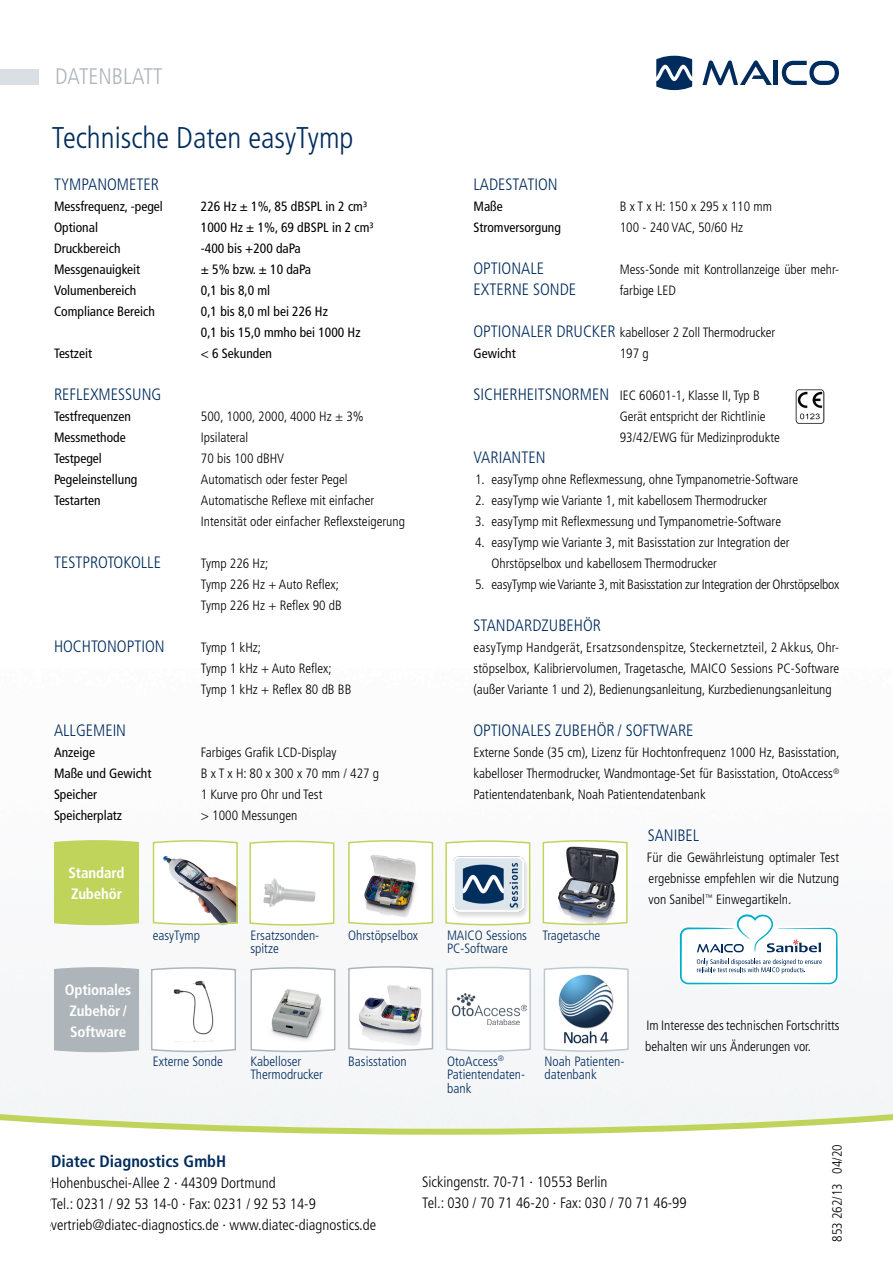
<style>
.page{position:relative;width:893px;height:1263px;background:#fff}
.page>*{position:absolute;margin:0;border:0;box-sizing:border-box;transform-origin:0 0}
.t1{font:300 condensed 30px "Frutiger LT Std";color:#002c5d}
.t2{font:300 condensed 22.5px "Frutiger LT";color:#adb5bb}
.t3{font:300 condensed 16.5px/21px "Frutiger LT Std";color:#002c5d}
.t4{font:700 condensed 16.5px "Frutiger LT Std";color:#002c5d}
.t5{font:700 condensed 16.5px "Frutiger LT";color:#002c5d}
.t6{font:300 condensed 15px/21px "Frutiger LT Std";color:#000}
.t7{font:300 condensed 15px "Frutiger LT";color:#000}
.t8{font:700 condensed 15px/21px "Frutiger LT";letter-spacing:-.01em;color:#fff}
.t9{font:300 condensed 13.5px/21px "Frutiger LT";color:#000}
.t10{font:condensed 13.5px/21px "Frutiger LT Std";color:#000}
.t11{font:300 condensed 13.5px/13.5px "Frutiger LT Std";color:#002c5d}
.t12{font:300 condensed 13.5px "Frutiger LT";letter-spacing:-.02em;color:#000}
.t13{font:300 condensed 13.5px "Frutiger LT Std";color:#000}
.s1{font-family:"Frutiger LT Std";font-size:16.5px;color:#002c5d}
.s2{font-family:"Frutiger LT Std"}
</style>
<div class="page">
<svg style="left:0;top:1110px;width:893px;height:25px"></svg>
<svg style="left:702px;top:60px;width:70px;height:25px"></svg>
<hr style="left:774px;top:61px;width:4px;height:24px;background:#002c5d">
<svg style="left:782px;top:61px;width:57px;height:24px"></svg>
<svg style="left:656px;top:56px;width:36px;height:34px"></svg>
<div style="left:53px;top:839px;width:87px;height:87px;background:#c0d45c"></div>
<div style="left:53px;top:966px;width:87px;height:87px;background:#adb5bb"></div>
<div style="left:0;top:69px;width:38px;height:16px;background:#d9dfe2"></div>
<img style="left:795px;top:390px;width:30px;height:34px">
<svg style="left:249px;top:840px;width:86px;height:86px"></svg>
<img style="left:347px;top:965px;width:87px;height:87px">
<img style="left:152px;top:839px;width:87px;height:87px">
<img style="left:347px;top:839px;width:87px;height:87px">
<svg style="left:150px;top:966px;width:87px;height:87px"></svg>
<svg style="left:250px;top:966px;width:86px;height:87px"></svg>
<svg style="left:542px;top:839px;width:86px;height:87px"></svg>
<svg style="left:679px;top:913px;width:160px;height:73px"></svg>
<svg style="left:445px;top:840px;width:86px;height:86px"></svg>
<svg style="left:543px;top:966px;width:87px;height:86px"></svg>
<svg style="left:445px;top:966px;width:87px;height:86px"></svg>
<h2 class="t2" style="left:55px;top:64px;width:109px">DATENBLATT</h2>
<h1 class="t1" style="left:52px;top:121px;width:303px">Technische Daten easyTymp</h1>
<p class="t3" style="left:54px;top:174px;width:107px">TYMPANOMETER</p>
<p class="t10" style="left:54px;top:196px;width:110px">Messfrequenz, -pegel</p>
<p class="t10" style="left:201px;top:196px;width:167px">226 Hz ± 1%, 85 dBSPL in 2 cm³</p>
<p class="t10" style="left:54px;top:217px;width:46px">Optional</p>
<p class="t10" style="left:201px;top:217px;width:174px">1000 Hz ± 1%, 69 dBSPL in 2 cm³</p>
<p class="t10" style="left:54px;top:238px;width:68px">Druckbereich</p>
<p class="t10" style="left:201px;top:238px;width:101px">-400 bis +200 daPa</p>
<p class="t10" style="left:54px;top:259px;width:88px">Messgenauigkeit</p>
<p class="t10" style="left:201px;top:259px;width:112px">± 5% bzw. ± 10 daPa</p>
<p class="t10" style="left:54px;top:280px;width:84px">Volumenbereich</p>
<p class="t10" style="left:201px;top:280px;width:71px">0,1 bis 8,0 ml</p>
<p class="t10" style="left:54px;top:301px;width:102px">Compliance Bereich</p>
<p class="t10" style="left:201px;top:301px;width:161px">0,1 bis 8,0 ml bei 226 Hz<br>0,1 bis 15,0 mmho bei 1000 Hz</p>
<p class="t10" style="left:54px;top:343px;width:40px">Testzeit</p>
<p class="t10" style="left:201px;top:343px;width:73px">&lt; 6 Sekunden</p>
<p class="t3" style="left:54px;top:384px;width:109px">REFLEXMESSUNG</p>
<p class="t10" style="left:54px;top:406px;width:78px">Testfrequenzen</p>
<p class="t9" style="left:201px;top:406px;width:164px">500, 1000, 2000, 4000 Hz ± 3%</p>
<p class="t10" style="left:54px;top:427px;width:73px">Messmethode</p>
<p class="t9" style="left:201px;top:427px;width:49px">Ipsilateral</p>
<p class="t10" style="left:54px;top:448px;width:49px">Testpegel</p>
<p class="t9" style="left:201px;top:448px;width:85px">70 bis 100 dBHV</p>
<p class="t10" style="left:54px;top:469px;width:85px">Pegeleinstellung</p>
<p class="t9" style="left:201px;top:469px;width:148px">Automatisch oder fester Pegel</p>
<p class="t10" style="left:54px;top:490px;width:48px">Testarten</p>
<p class="t9" style="left:201px;top:490px;width:206px">Automatische Reflexe mit einfacher<br>Intensität oder einfacher Reflexsteigerung</p>
<p class="t3" style="left:54px;top:552px;width:109px">TESTPROTOKOLLE</p>
<p class="t9" style="left:201px;top:553px;width:142px">Tymp 226 Hz;<br>Tymp 226 Hz + Auto Reflex;<br>Tymp 226 Hz + Reflex 90 dB</p>
<p class="t3" style="left:54px;top:636px;width:112px">HOCHTONOPTION</p>
<p class="t9" style="left:201px;top:637px;width:152px">Tymp 1 kHz;<br>Tymp 1 kHz + Auto Reflex;<br>Tymp 1 kHz + Reflex 80 dB BB</p>
<p class="t3" style="left:54px;top:720px;width:74px">ALLGEMEIN</p>
<p class="t10" style="left:54px;top:742px;width:42px">Anzeige</p>
<p class="t9" style="left:201px;top:742px;width:137px">Farbiges Grafik LCD-Display</p>
<p class="t10" style="left:54px;top:763px;width:99px">Maße und Gewicht</p>
<p class="t9" style="left:201px;top:763px;width:180px">B x T x H: 80 x 300 x 70 mm / 427 g</p>
<p class="t10" style="left:54px;top:784px;width:45px">Speicher</p>
<p class="t9" style="left:201px;top:784px;width:123px">1 Kurve pro Ohr und Test</p>
<p class="t10" style="left:54px;top:805px;width:70px">Speicherplatz</p>
<p class="t9" style="left:201px;top:805px;width:98px">&gt; 1000 Messungen</p>
<p class="t8" style="left:69px;top:862px;width:57px">Standard<br>Zubehör</p>
<p class="t3" style="left:473px;top:174px;width:86px">LADESTATION</p>
<p class="t10" style="left:473px;top:196px;width:31px">Maße</p>
<p class="t9" style="left:620px;top:196px;width:154px">B x T x H: 150 x 295 x 110 mm</p>
<p class="t10" style="left:473px;top:217px;width:89px">Stromversorgung</p>
<p class="t9" style="left:620px;top:217px;width:125px">100 - 240 VAC, 50/60 Hz</p>
<p class="t3" style="left:473px;top:258px;width:104px">OPTIONALE<br>EXTERNE SONDE</p>
<p class="t9" style="left:620px;top:259px;width:221px">Mess-Sonde mit Kontrollanzeige über mehr&shy;farbige LED</p>
<p class="t9" style="left:473px;top:322px;width:303px"><span class="s1">OPTIONALER DRUCKER</span> kabelloser 2 Zoll Thermodrucker</p>
<p class="t10" style="left:473px;top:343px;width:44px">Gewicht</p>
<p class="t9" style="left:620px;top:343px;width:30px">197 g</p>
<p class="t9" style="left:620px;top:385px;width:162px;text-indent:-146px"><span class="s1">SICHERHEITSNORMEN</span> IEC 60601-1, Klasse II, Typ B<br>Gerät entspricht der Richtlinie<br>93/42/EWG für Medizinprodukte</p>
<p class="t3" style="left:473px;top:447px;width:74px">VARIANTEN</p>
<p class="t9" style="left:475px;top:469px;width:325px">1. easyTymp ohne Reflexmessung, ohne Tympanometrie-Software</p>
<p class="t9" style="left:475px;top:490px;width:294px">2. easyTymp wie Variante 1, mit kabellosem Thermodrucker</p>
<p class="t9" style="left:475px;top:511px;width:308px">3. easyTymp mit Reflexmessung und Tympanometrie-Software</p>
<p class="t9" style="left:491px;top:532px;width:300px;text-indent:-16px">4. easyTymp wie Variante 3, mit Basisstation zur Integration der<br>Ohrstöpselbox und kabellosem Thermodrucker</p>
<p class="t12" style="left:475px;top:577px;width:366px">5. easyTymp wie Variante 3, mit Basisstation zur Integration der Ohrstöpselbox</p>
<p class="t3" style="left:473px;top:615px;width:129px">STANDARDZUBEHÖR</p>
<p class="t9" style="left:473px;top:637px;width:367px;text-align:justify">easyTymp Handgerät, Ersatzsondenspitze, Steckernetzteil, 2 Akkus, Ohr&shy;stöpselbox, Kalibriervolumen, Tragetasche, MAICO Sessions PC-Software (außer Variante 1 und 2), Bedienungsanleitung, Kurzbedienungsanleitung</p>
<p class="t3" style="left:473px;top:720px;width:222px">OPTIONALES ZUBEHÖR / SOFTWARE</p>
<p class="t9" style="left:473px;top:742px;width:368px">Externe Sonde (35 cm), Lizenz für Hochtonfrequenz 1000 Hz, Basisstation, kabelloser Thermodrucker, Wandmontage-Set für Basisstat<span class="s2">ion, OtoAccess</span><sup>®</sup></p>
<p class="t13" style="left:473px;top:787px;width:234px">Patientendatenbank, Noah Patientendatenbank</p>
<p class="t3" style="left:648px;top:825px;width:53px">SANIBEL</p>
<p class="t9" style="left:647px;top:847px;width:194px;text-align:justify">Für die Gewährleistung optimaler Test ergebnisse empfehlen wir die Nutzung von Sanibel<sup>™</sup> Einwegartikeln.</p>
<p class="t11" style="left:153px;top:928px;width:49px">easyTymp</p>
<p class="t11" style="left:250px;top:928px;width:70px">Ersatzsonden&shy;spitze</p>
<p class="t11" style="left:348px;top:928px;width:71px">Ohrstöpselbox</p>
<p class="t11" style="left:447px;top:928px;width:82px">MAICO Sessions<br>PC-Software</p>
<p class="t11" style="left:543px;top:928px;width:59px">Tragetasche</p>
<p class="t8" style="left:65px;top:979px;width:68px;text-align:center">Optionales<br>Zubehör /<br>Software</p>
<p class="t11" style="left:153px;top:1054px;width:72px">Externe Sonde</p>
<p class="t11" style="left:250px;top:1054px;width:74px">Kabelloser<br>Thermodrucker</p>
<p class="t11" style="left:348px;top:1054px;width:60px">Basisstation</p>
<p class="t11" style="left:447px;top:1054px;width:80px">OtoAccess<sup>®<br></sup>Patientendaten&shy;bank</p>
<p class="t11" style="left:545px;top:1054px;width:81px">Noah Patienten&shy;datenbank</p>
<p class="t9" style="left:645px;top:1015px;width:196px">Im Interesse des technischen Fortschritts behalten wir uns Änderungen vor.</p>
<p class="t4" style="left:51px;top:1151px;width:176px">Diatec Diagnostics GmbH</p>
<p class="t6" style="left:51px;top:1172px;width:326px">Hohenbuschei-Allee 2 · 44309 Dortmund<br>Tel.: 0231 / 92 53 14-0 · Fax: 0231 / 92 53 14-9 vertrieb@diatec-diagnostics.de · www.diatec-diagnostics.de</p>
<p class="t6" style="left:422px;top:1172px;width:266px">Sickingenstr. 70-71 · 10553 Berlin<br>Tel.: 030 / 70 71 46-20 · Fax: 030 / 70 71 46-99</p>
<p class="t5" style="left:50px;top:1152px;width:180px">MAICO Diagnostics GmbH</p>
<p class="t7" style="left:50px;top:1175px;width:249px">Sickingen tr. 70 -71 · 1055 Berlin · Germany</p>
<p class="t7" style="left:76px;top:1196px;width:274px">+49 30 / 70 71 6-50 · Fax: +49 30 / 70 71 46-99</p>
<p class="t7" style="left:50px;top:1217px;width:185px">sales@maico.biz · www.maico.biz</p>
<p class="t9" style="left:827px;top:1242px;width:99px;rotate:-90deg">853 262/13 04/20</p>
</div>
